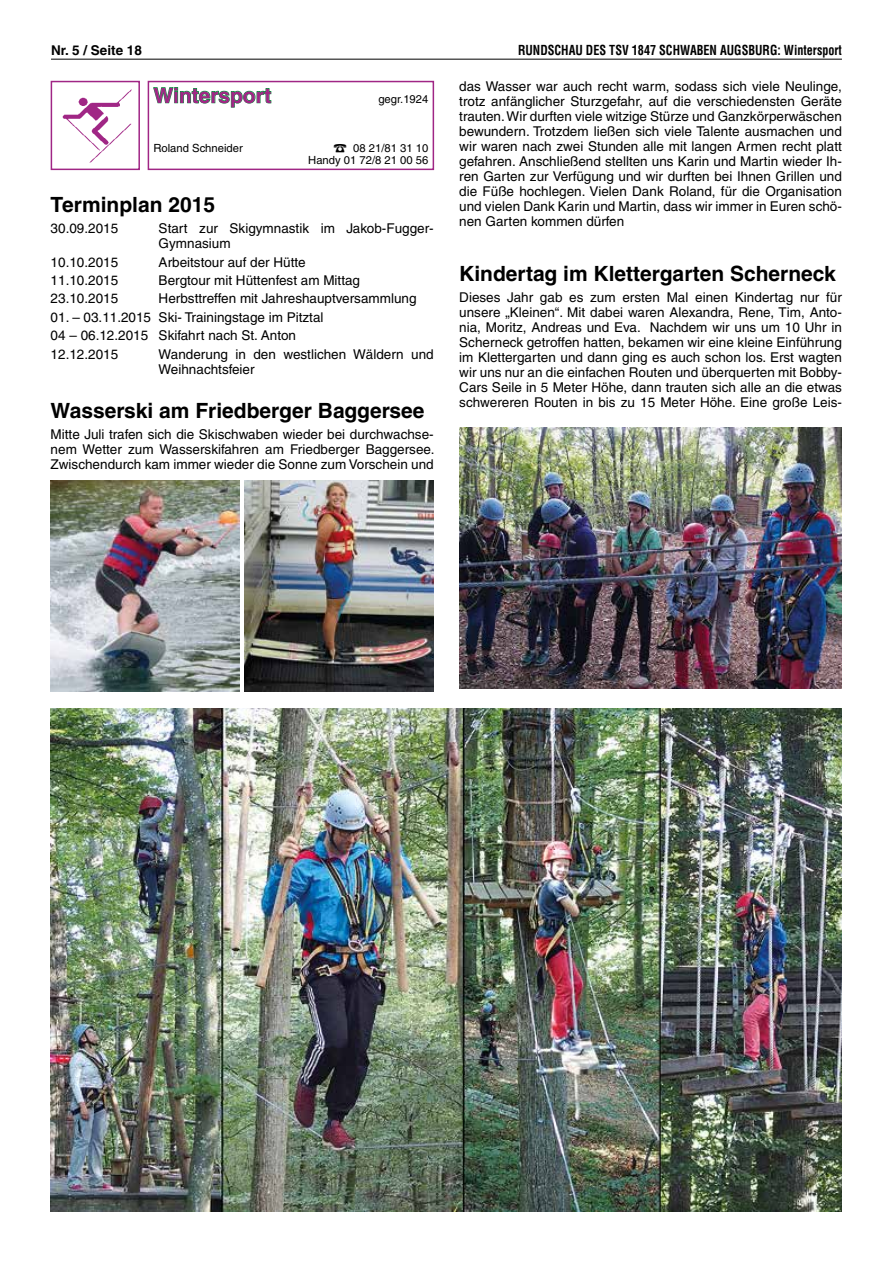
<style>
.page{position:relative;width:893px;height:1263px;background:#fff}
.page>*{position:absolute;margin:0;border:0;box-sizing:border-box;transform-origin:0 0}
.t1{font:700 21px "Helvetica";color:#000}
.t2{font:700 21px "Helvetica";color:#a02685}
.t3{font:13.5px/15px "Helvetica";color:#000}
.t4{font:700 condensed 13.5px "Helvetica";color:#000;scale:.9 1}
.t5{font:700 13.5px "Helvetica";color:#000}
.t6{font:11.25px/12.3px "Helvetica";color:#000;text-align:right}
</style>
<div class="page">
<hr style="left:51px;top:59px;width:791px;height:1px;background:#000">
<img style="left:62px;top:89px;width:70px;height:74px">
<div style="left:51px;top:81px;width:89px;height:89px;border:2px solid #a02685"></div>
<svg style="left:153px;top:87px;width:119px;height:21px"></svg>
<div style="left:148px;top:81px;width:286px;height:89px;border:2px solid #a02685"></div>
<img style="left:51px;top:480px;width:189px;height:211px">
<img style="left:244px;top:480px;width:190px;height:211px">
<img style="left:51px;top:708px;width:791px;height:504px">
<img style="left:459px;top:427px;width:383px;height:262px">
<p class="t5" style="left:51px;top:42px;width:92px">Nr. 5 / Seite 18</p>
<p class="t4" style="left:518px;top:42px;width:361px">RUNDSCHAU DES TSV 1847 SCHWABEN AUGSBURG: Wintersport</p>
<h1 class="t2" style="left:153px;top:83px;width:119px">Wintersport</h1>
<p class="t6" style="left:378px;top:93px;width:51px">gegr.1924</p>
<p class="t6" style="left:153px;top:142px;width:91px">Roland Schneider</p>
<p class="t6" style="left:308px;top:142px;width:122px">08 21/81 31 10<br>Handy 01 72/8 21 00 56</p>
<h1 class="t1" style="left:51px;top:192px;width:166px">Terminplan 2015</h1>
<p class="t3" style="left:51px;top:221px;width:69px">30.09.2015</p>
<p class="t3" style="left:159px;top:221px;width:277px">Start zur Skigymnastik im Jakob-Fugger-<br>Gymnasium</p>
<p class="t3" style="left:51px;top:254px;width:69px">10.10.2015</p>
<p class="t3" style="left:159px;top:254px;width:149px">Arbeitstour auf der Hütte</p>
<p class="t3" style="left:51px;top:273px;width:69px">11.10.2015</p>
<p class="t3" style="left:159px;top:273px;width:203px">Bergtour mit Hüttenfest am Mittag</p>
<p class="t3" style="left:51px;top:291px;width:69px">23.10.2015</p>
<p class="t3" style="left:159px;top:291px;width:259px">Herbsttreffen mit Jahreshauptversammlung</p>
<p class="t3" style="left:51px;top:308px;width:274px;line-height:18.5px">01. – 03.11.2015 Ski- Trainingstage im Pitztal<br>04 – 06.12.2015 Skifahrt nach St. Anton<br>12.12.2015</p>
<p class="t3" style="left:459px;top:79px;width:384px;text-align:justify">das Wasser war auch recht warm, sodass sich viele Neulinge, trotz anfänglicher Sturzgefahr, auf die verschiedensten Geräte trauten. Wir durften viele witzige Stürze und Ganzkörperwäschen bewundern. Trotzdem ließen sich viele Talente ausmachen und wir waren nach zwei Stunden alle mit langen Armen recht platt gefahren. Anschließend stellten uns Karin und Martin wieder Ih&shy;ren Garten zur Verfügung und wir durften bei Ihnen Grillen und die Füße hochlegen. Vielen Dank Roland, für die Organisation und vielen Dank Karin und Martin, dass wir immer in Euren schö&shy;nen Garten kommen dürfen</p>
<h1 class="t1" style="left:459px;top:261px;width:378px">Kindertag im Klettergarten Scherneck</h1>
<p class="t3" style="left:459px;top:290px;width:384px;text-align:justify">Dieses Jahr gab es zum ersten Mal einen Kindertag nur für unsere „Kleinen“. Mit dabei waren Alexandra, Rene, Tim, Anto&shy;nia, Moritz, Andreas und Eva. Nachdem wir uns um 10 Uhr in Scherneck getroffen hatten, bekamen wir eine kleine Einführung im Klettergarten und dann ging es auch schon los. Erst wagten wir uns nur an die einfachen Routen und überquerten mit Bobby-Cars Seile in 5 Meter Höhe, dann trauten sich alle an die etwas schwereren Routen in bis zu 15 Meter Höhe. Eine große Leis-</p>
<p class="t3" style="left:159px;top:346px;width:277px">Wanderung in den westlichen Wäldern und<br>Weihnachtsfeier</p>
<h1 class="t1" style="left:51px;top:398px;width:375px">Wasserski am Friedberger Baggersee</h1>
<p class="t3" style="left:51px;top:427px;width:385px;text-align:justify">Mitte Juli trafen sich die Skischwaben wieder bei durchwachse&shy;nem Wetter zum Wasserskifahren am Friedberger Baggersee.<br>Zwischendurch kam immer wieder die Sonne zum Vorschein und</p>
</div>
